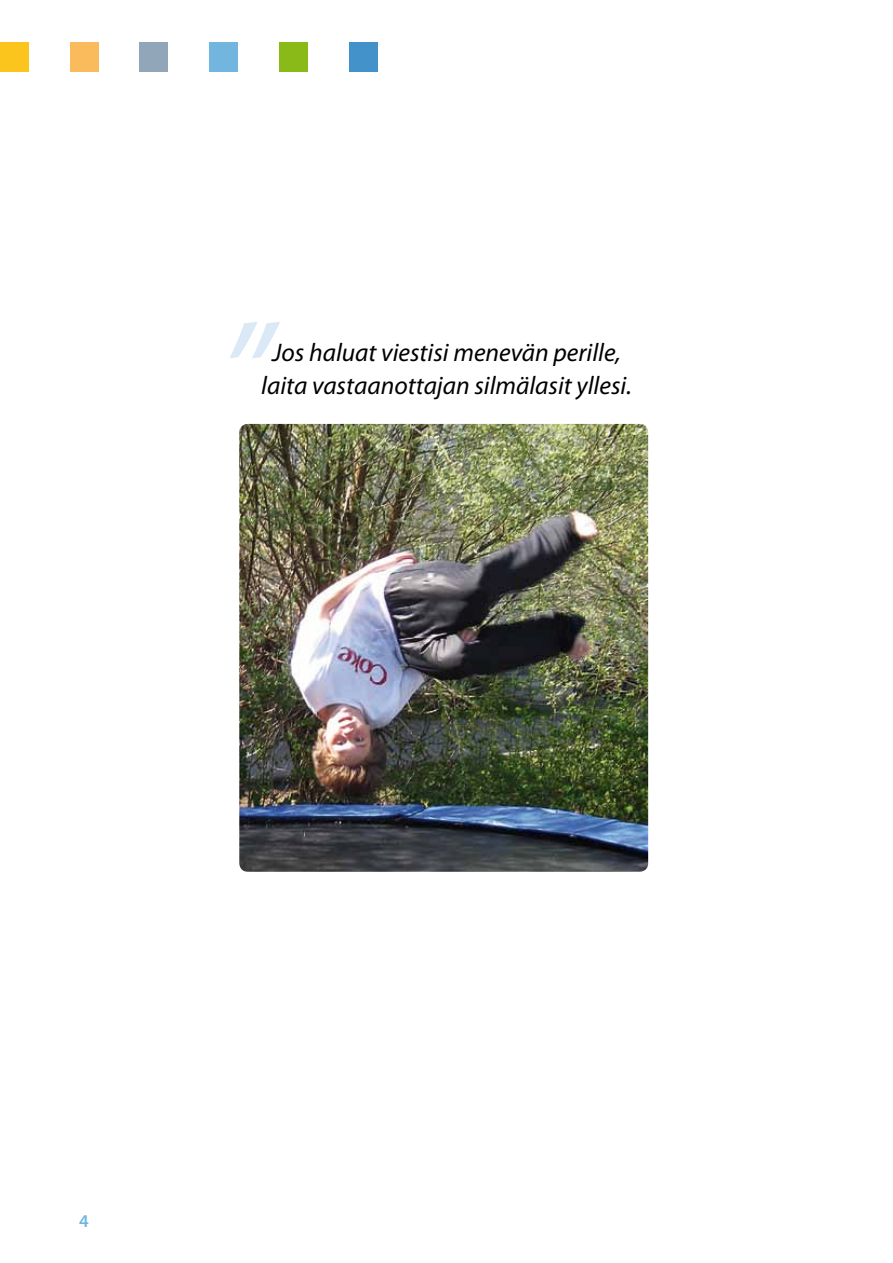
<style>
.page{position:relative;width:893px;height:1263px;background:#fff}
.page>*{position:absolute;margin:0;border:0;box-sizing:border-box;transform-origin:0 0}
.t1{font:italic 150px "Myriad Pro";color:#dbe9f6}
.t2{font:italic 25.5px/33px "Myriad Pro";color:#000;text-align:center}
.t3{font:600 18px "Myriad Pro";color:#72b6e0}
</style>
<div class="page">
<div style="left:0;top:43px;width:28px;height:29px;background:#fcc51d"></div>
<div style="left:70px;top:43px;width:28px;height:29px;background:#f9bb5c"></div>
<div style="left:140px;top:43px;width:28px;height:29px;background:#92a6b9"></div>
<div style="left:209px;top:43px;width:29px;height:29px;background:#72b6e0"></div>
<div style="left:279px;top:43px;width:28px;height:29px;background:#89ba17"></div>
<div style="left:349px;top:43px;width:28px;height:29px;background:#4392ca"></div>
<img style="left:239px;top:424px;width:409px;height:448px">
<h1 class="t1" style="left:220px;top:283px;width:53px">”</h1>
<p class="t2" style="left:261px;top:335px;width:372px">Jos haluat viestisi menevän perille, laita vastaanottajan silmälasit yllesi.</p>
<p class="t3" style="left:79px;top:1209px;width:11px">4</p>
</div>
